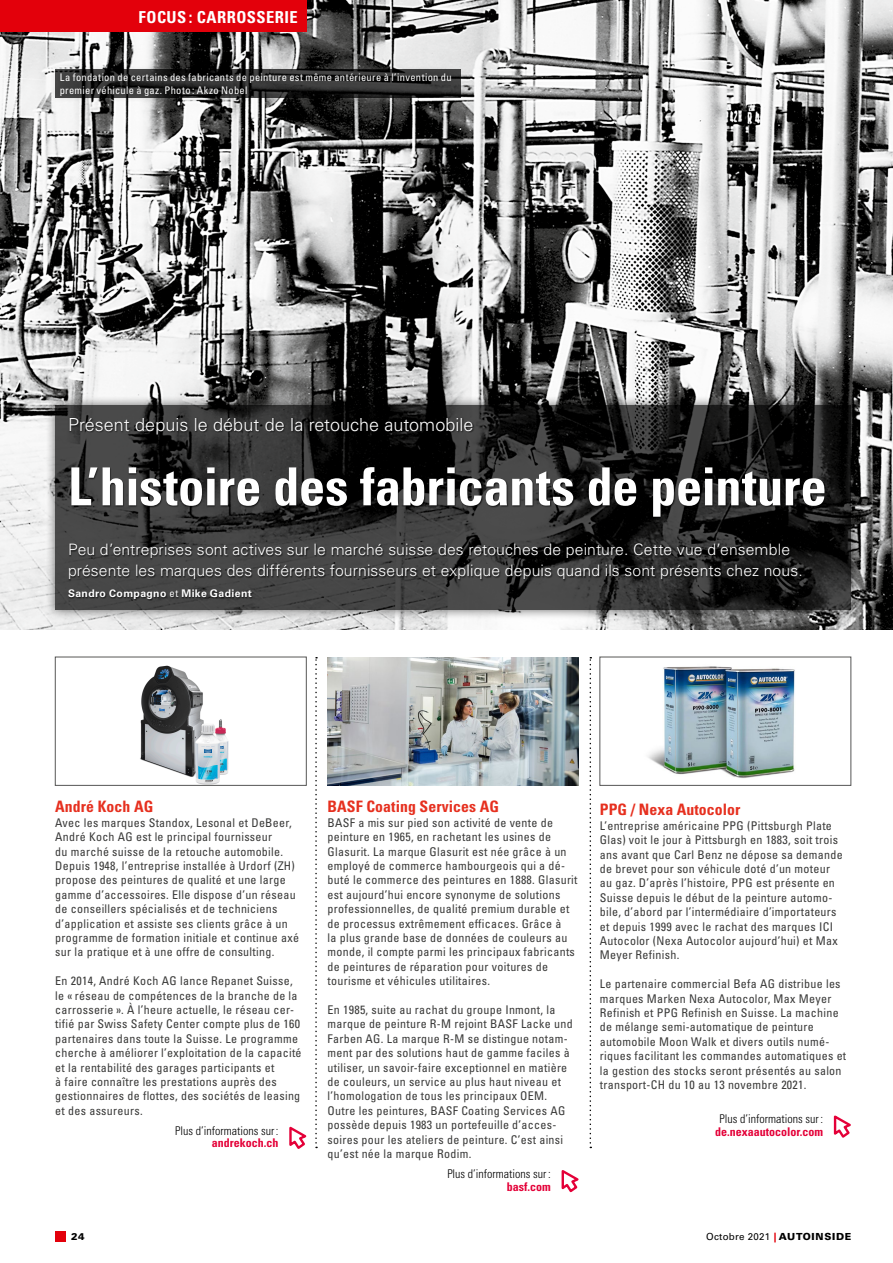
<style>
.page{position:relative;width:893px;height:1263px;background:#fff}
.page>*{position:absolute;margin:0;border:0;box-sizing:border-box;transform-origin:0 0}
.t1{font:700 condensed 52.5px "Univers LT Std";letter-spacing:-.005em;color:#fff}
.t2{font:300 18px "Univers LT Std";color:#fff}
.t3{font:700 condensed 16.5px "Univers LT Std";letter-spacing:.03em;color:#fff}
.t4{font:300 15.75px/21px "Univers LT Std";letter-spacing:.005em;color:#fff}
.t5{font:700 condensed 15.75px "Univers LT Std";letter-spacing:.005em;color:#e6301f}
.t6{font:condensed 12px/14.4px "Univers LT Std";letter-spacing:.025em;color:#3a3a39}
.t7{font:300 condensed 12px "Univers LT Std";color:#000}
.t8{font:700 condensed 12px "Univers LT Std";color:#e40038}
.t9{font:condensed 10.5px/12.6px "Univers LT Std";letter-spacing:.03em;color:#fff}
.t10{font:700 10.5px "Univers LT Std";letter-spacing:.035em;color:#fff}
.t11{font:9.75px "Univers LT Std";letter-spacing:.025em;color:#000}
.t12{font:900 9.75px "Univers LT Std";color:#000}
.s1{font-weight:400;font-stretch:condensed}
.s2{font-weight:900;color:#e3000b}
.s3{font-weight:900}
</style>
<div class="page">
<img style="left:0;top:0;width:893px;height:629px">
<div style="left:45px;top:396px;width:815px;height:224px;background:#000;opacity:.75"></div>
<svg style="left:55px;top:405px;width:796px;height:205px;background:#292929"></svg>
<div style="left:68px;top:418px;width:759px;height:183px;background:#000;opacity:.75"></div>
<svg style="left:833px;top:1115px;width:18px;height:23px"></svg>
<img style="left:140px;top:665px;width:89px;height:118px">
<img style="left:648px;top:666px;width:147px;height:112px">
<svg style="left:287px;top:657px;width:30px;height:492px"></svg>
<svg style="left:561px;top:1170px;width:18px;height:23px"></svg>
<img style="left:328px;top:657px;width:251px;height:128px">
<svg style="left:51px;top:64px;width:409px;height:41px;background:#414141"></svg>
<svg style="left:590px;top:657px;width:1px;height:491px"></svg>
<div style="left:55px;top:1231px;width:11px;height:11px;background:#e3000b"></div>
<div style="left:0;top:0;width:306px;height:32px;background:#e3000b"></div>
<h3 class="t3" style="left:139px;top:7px;width:161px">FOCUS : CARROSSERIE</h3>
<p class="t9" style="left:60px;top:71px;width:393px">La fondation de certains des fabricants de peinture est même antérieure à l’invention du premier véhicule à gaz. Photo: Akzo Nobel</p>
<h2 class="t2" style="left:68px;top:414px;width:407px">Présent depuis le début de la retouche automobile</h2>
<h1 class="t1" style="left:68px;top:454px;width:760px">L’histoire des fabricants de peinture</h1>
<h3 class="t4" style="left:68px;top:539px;width:736px">Peu d’entreprises sont actives sur le marché suisse des retouches de peinture. Cette vue d’ensemble présente les marques des différents fournisseurs et explique depuis quand ils sont présents chez nous.</h3>
<p class="t10" style="left:68px;top:587px;width:185px">Sandro Compagno <span class="s1">et</span> Mike Gadient</p>
<h3 class="t5" style="left:55px;top:797px;width:100px">André Koch AG</h3>
<p class="t6" style="left:55px;top:815px;width:245px">Avec les marques Standox, Lesonal et DeBeer, André Koch AG est le principal fournisseur<br>du marché suisse de la retouche automobile.<br>Depuis 1948, l’entreprise installée à Urdorf (ZH) propose des peintures de qualité et une large gamme d’accessoires. Elle dispose d’un réseau de conseillers spécialisés et de techniciens d’application et assiste ses clients grâce à un programme de formation initiale et continue axé sur la pratique et à une offre de consulting.</p>
<p class="t6" style="left:55px;top:973px;width:248px">En 2014, André Koch AG lance Repanet Suisse, le « réseau de compétences de la branche de la carrosserie ». À l’heure actuelle, le réseau cer&shy;tifié par Swiss Safety Center compte plus de 160 partenaires dans toute la Suisse. Le programme cherche à améliorer l’exploitation de la capacité et la rentabilité des garages participants et<br>à faire connaître les prestations auprès des gestionnaires de flottes, des sociétés de leasing et des assureurs.</p>
<p class="t7" style="left:175px;top:1123px;width:105px">Plus d’informations sur:</p>
<p class="t8" style="left:212px;top:1136px;width:68px">andrekoch.ch</p>
<h3 class="t5" style="left:328px;top:797px;width:173px">BASF Coating Services AG</h3>
<p class="t6" style="left:328px;top:815px;width:252px">BASF a mis sur pied son activité de vente de peinture en 1965, en rachetant les usines de Glasurit. La marque Glasurit est née grâce à un employé de commerce hambourgeois qui a dé&shy;buté le commerce des peintures en 1888. Glasurit est aujourd’hui encore synonyme de solutions professionnelles, de qualité premium durable et de processus extrêmement efficaces. Grâce à<br>la plus grande base de données de couleurs au monde, il compte parmi les principaux fabricants de peintures de réparation pour voitures de tourisme et véhicules utilitaires.</p>
<p class="t6" style="left:328px;top:1002px;width:247px">En 1985, suite au rachat du groupe Inmont, la marque de peinture R-M rejoint BASF Lacke und Farben AG. La marque R-M se distingue notam&shy;ment par des solutions haut de gamme faciles à utiliser, un savoir-faire exceptionnel en matière de couleurs, un service au plus haut niveau et l’homologation de tous les principaux OEM.<br>Outre les peintures, BASF Coating Services AG possède depuis 1983 un portefeuille d’acces&shy;soires pour les ateliers de peinture. C’est ainsi qu’est née la marque Rodim.</p>
<p class="t7" style="left:447px;top:1166px;width:105px">Plus d’informations sur:</p>
<p class="t8" style="left:507px;top:1179px;width:45px">basf.com</p>
<h3 class="t5" style="left:600px;top:800px;width:142px">PPG / Nexa Autocolor</h3>
<p class="t6" style="left:600px;top:818px;width:244px">L’entreprise américaine PPG (Pittsburgh Plate Glas) voit le jour à Pittsburgh en 1883, soit trois ans avant que Carl Benz ne dépose sa demande de brevet pour son véhicule doté d’un moteur au gaz. D’après l’histoire, PPG est présente en Suisse depuis le début de la peinture automo&shy;bile, d’abord par l’intermédiaire d’importateurs et depuis 1999 avec le rachat des marques ICI Autocolor (Nexa Autocolor aujourd’hui) et Max Meyer Refinish.</p>
<p class="t6" style="left:600px;top:977px;width:248px">Le partenaire commercial Befa AG distribue les marques Marken Nexa Autocolor, Max Meyer Refinish et PPG Refinish en Suisse. La machine de mélange semi-automatique de peinture automobile Moon Walk et divers outils numé&shy;riques facilitant les commandes automatiques et la gestion des stocks seront présentés au salon transport-CH du 10 au 13 novembre 2021.</p>
<p class="t7" style="left:720px;top:1112px;width:105px">Plus d’informations sur:</p>
<p class="t8" style="left:715px;top:1124px;width:109px">de.nexaautocolor.com</p>
<p class="t12" style="left:71px;top:1231px;width:15px">24</p>
<p class="t11" style="left:706px;top:1231px;width:146px">Octobre 2021 <span class="s2">|</span> <span class="s3">AUTOINSIDE</span></p>
</div>
